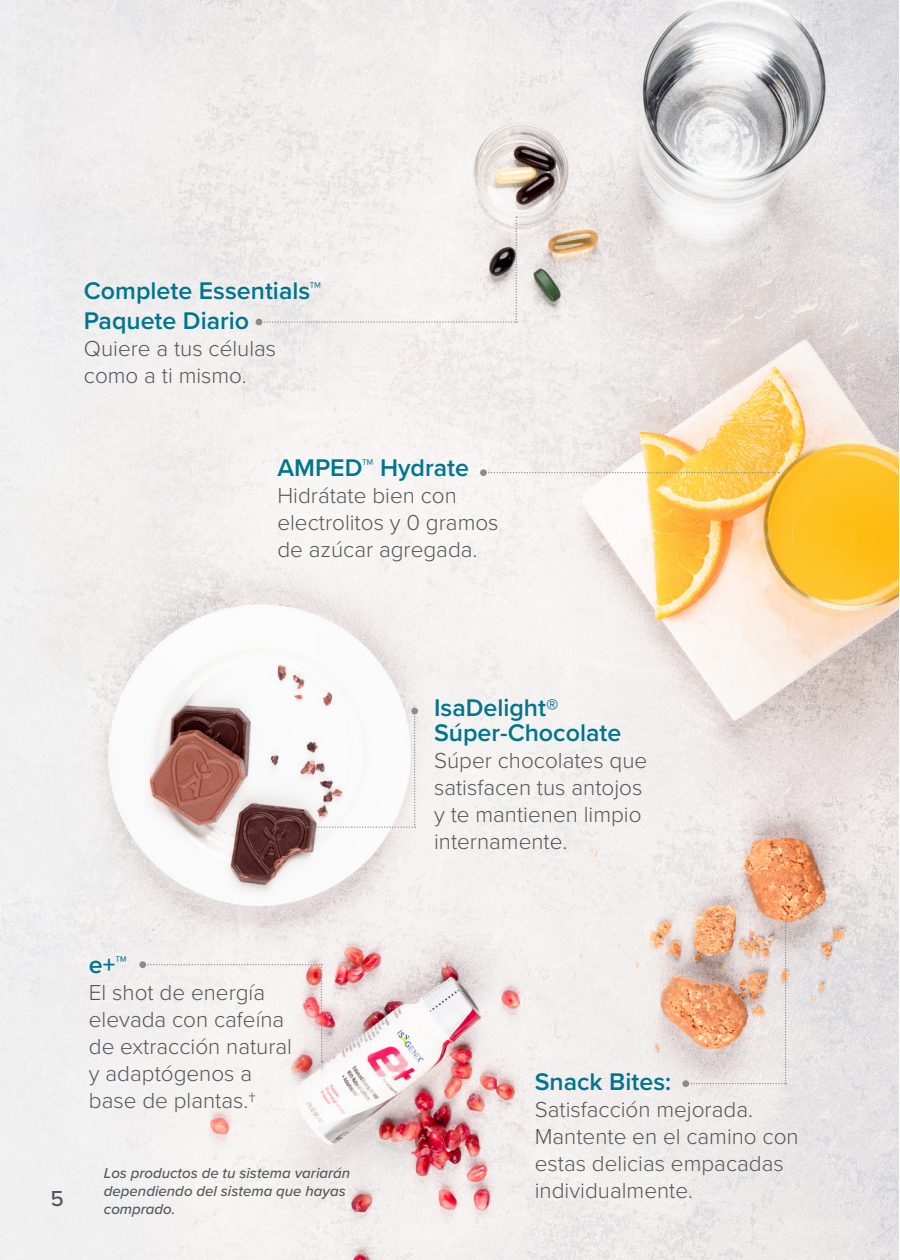
<style>
.page{position:relative;width:900px;height:1260px;background:#fff}
.page>*{position:absolute;margin:0;border:0;box-sizing:border-box;transform-origin:0 0}
.t1{font:600 25px/25px "Proxima Nova";color:#00758d}
.t2{font:300 22.5px/27px "Proxima Nova";color:#54575a}
.t3{font:500 22.5px "Proxima Nova";color:#54575a}
.t4{font:italic 500 15px/18px "Proxima Nova";color:#54575a}
</style>
<div class="page">
<img style="left:0;top:0;width:898px;height:1260px">
<svg style="left:307px;top:710px;width:109px;height:118px"></svg>
<div style="left:411px;top:708px;width:7px;height:6px;background:#8a8b8d;border-radius:50%"></div>
<svg style="left:686px;top:921px;width:101px;height:163px;background:#e3c2b0"></svg>
<div style="left:682px;top:1080px;width:7px;height:7px;background:#8a8b8d;border-radius:50%"></div>
<svg style="left:143px;top:964px;width:180px;height:99px"></svg>
<div style="left:139px;top:961px;width:7px;height:7px;background:#8a8b8d;border-radius:50%"></div>
<svg style="left:487px;top:472px;width:292px;height:1px"></svg>
<div style="left:480px;top:469px;width:7px;height:7px;background:#8a8b8d;border-radius:50%"></div>
<svg style="left:256px;top:216px;width:261px;height:109px"></svg>
<p class="t1" style="left:84px;top:275px;width:239px;line-height:30px">Complete Essentials™<br>Paquete Diario</p>
<p class="t2" style="left:84px;top:334px;width:194px">Quiere a tus células como a ti mismo.</p>
<p class="t1" style="left:277px;top:454px;width:193px">AMPED™ Hydrate</p>
<p class="t2" style="left:277px;top:480px;width:223px">Hidrátate bien con electrolitos y 0 gramos de azúcar agregada.</p>
<p class="t3" style="left:50px;top:1181px;width:15px">5</p>
<p class="t1" style="left:89px;top:951px;width:39px">e+™</p>
<p class="t2" style="left:89px;top:978px;width:205px">El shot de energía elevada con cafeína de extracción natural y adaptógenos a base de plantas.†</p>
<p class="t4" style="left:104px;top:1163px;width:248px">Los productos de tu sistema variarán dependiendo del sistema que hayas comprado.</p>
<p class="t1" style="left:434px;top:694px;width:189px">IsaDelight®<br>Súper-Chocolate</p>
<p class="t2" style="left:434px;top:745px;width:215px">Súper chocolates que satisfacen tus antojos y te mantienen limpio internamente.</p>
<p class="t1" style="left:535px;top:1068px;width:138px">Snack Bites:</p>
<p class="t2" style="left:535px;top:1095px;width:265px">Satisfacción mejorada.<br>Mantente en el camino con estas delicias empacadas individualmente.</p>
</div>
